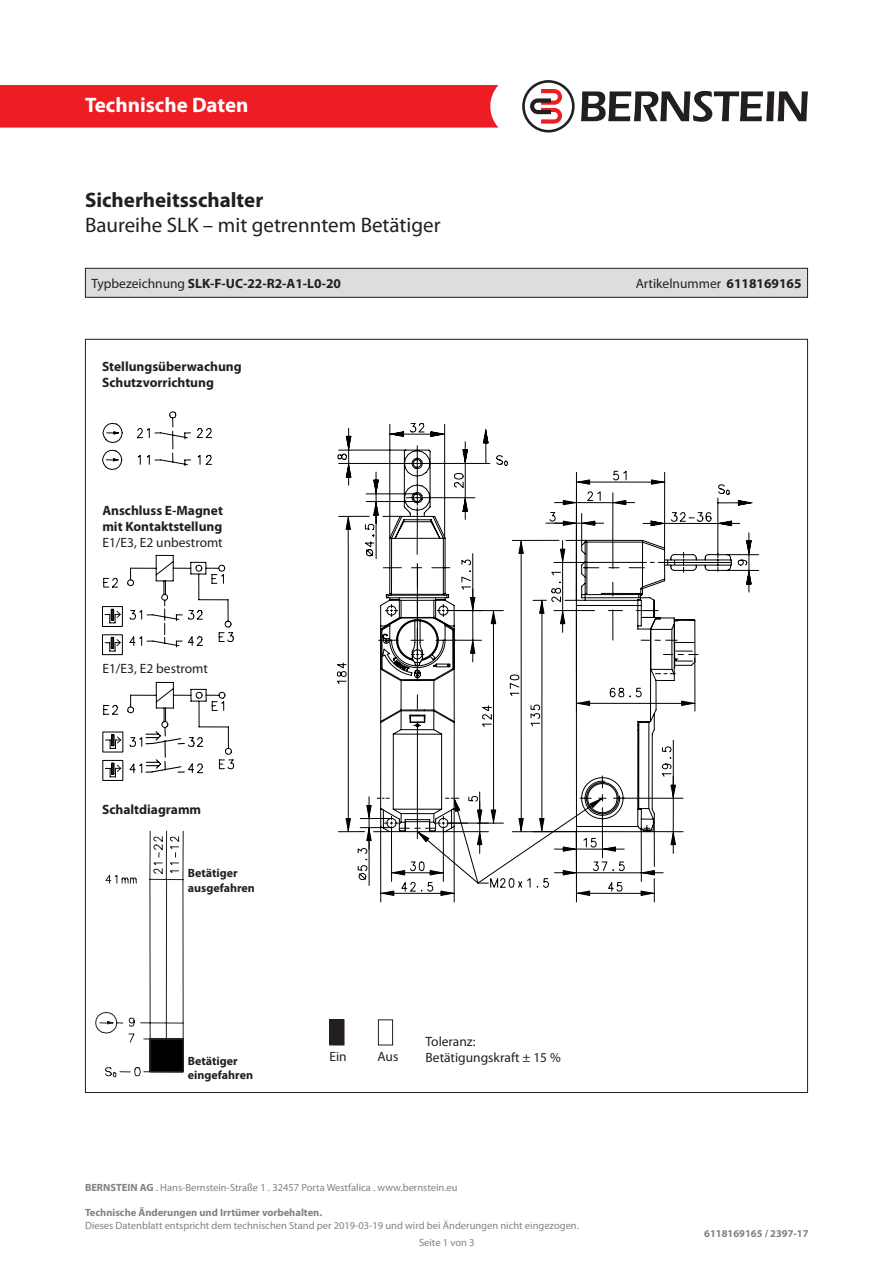
<style>
.page{position:relative;width:893px;height:1263px;background:#fff}
.page>*{position:absolute;margin:0;border:0;box-sizing:border-box;transform-origin:0 0}
.t1{font:21px "Myriad Pro";color:#231f20}
.t2{font:700 21px "Myriad Pro";color:#231f20}
.t3{font:700 21px "Myriad Pro";color:#fff}
.t4{font:700 13.5px "Myriad Pro";color:#231f20}
.t5{font:13.5px "Myriad Pro";color:#231f20}
.t6{font:700 12px "Myriad Pro";color:#231f20}
.t7{font:10.5px "Myriad Pro";color:#808285}
.t8{font:700 10.5px "Myriad Pro";color:#808285}
.s1{font-weight:400}
.s2{font-weight:700}
</style>
<div class="page">
<div style="left:0;top:85px;width:498px;height:43px;background:#ee1d23"></div>
<svg style="left:581px;top:91px;width:227px;height:31px"></svg>
<svg style="left:522px;top:80px;width:53px;height:53px"></svg>
<div style="left:330px;top:1020px;width:14px;height:25px;background:#231f20"></div>
<div style="left:329px;top:1019px;width:15px;height:26px;border:1px solid #231f20"></div>
<div style="left:378px;top:1019px;width:15px;height:26px;border:1px solid #231f20"></div>
<svg style="left:102px;top:411px;width:110px;height:59px"></svg>
<svg style="left:95px;top:831px;width:89px;height:246px"></svg>
<div style="left:150px;top:1039px;width:34px;height:33px;border:1px solid #231f20"></div>
<svg style="left:102px;top:682px;width:132px;height:99px"></svg>
<svg style="left:102px;top:555px;width:132px;height:100px"></svg>
<svg style="left:693px;top:484px;width:66px;height:228px"></svg>
<svg style="left:337px;top:423px;width:356px;height:479px"></svg>
<div style="left:85px;top:268px;width:722px;height:29px;background:#dcdddf"></div>
<div style="left:85px;top:268px;width:723px;height:30px;border:1px solid #231f20"></div>
<h1 class="t3" style="left:85px;top:91px;width:165px">Technische Daten</h1>
<p class="t2" style="left:85px;top:186px;width:180px">Sicherheitsschalter</p>
<p class="t1" style="left:85px;top:212px;width:357px">Baureihe SLK – mit getrenntem Betätiger</p>
<p class="t4" style="left:91px;top:274px;width:251px"><span class="s1">Typbezeichnung</span> SLK-F-UC-22-R2-A1-L0-20</p>
<p class="t5" style="left:636px;top:275px;width:167px">Artikelnummer <span class="s2">6118169165</span></p>
<p class="t4" style="left:102px;top:357px;width:141px">Stellungsüberwachung</p>
<p class="t4" style="left:102px;top:374px;width:113px">Schutzvorrichtung</p>
<p class="t4" style="left:102px;top:502px;width:122px">Anschluss E-Magnet</p>
<p class="t4" style="left:102px;top:518px;width:122px">mit Kontaktstellung</p>
<p class="t5" style="left:102px;top:534px;width:122px">E1/E3, E2 unbestromt</p>
<p class="t5" style="left:102px;top:660px;width:107px">E1/E3, E2 bestromt</p>
<p class="t4" style="left:102px;top:800px;width:101px">Schaltdiagramm</p>
<p class="t6" style="left:188px;top:865px;width:51px">Betätiger</p>
<p class="t6" style="left:188px;top:880px;width:69px">ausgefahren</p>
<p class="t6" style="left:188px;top:1053px;width:51px">Betätiger</p>
<p class="t6" style="left:188px;top:1067px;width:67px">eingefahren</p>
<p class="t5" style="left:425px;top:1033px;width:52px">Toleranz:</p>
<p class="t5" style="left:329px;top:1048px;width:19px">Ein</p>
<p class="t5" style="left:377px;top:1048px;width:22px">Aus</p>
<p class="t5" style="left:425px;top:1049px;width:137px">Betätigungskraft ± 15 %</p>
<p class="t7" style="left:85px;top:1181px;width:374px"><span class="s2">BERNSTEIN AG</span> . Hans-Bernstein-Straße 1 . 32457 Porta Westfalica . www.bernstein.eu</p>
<p class="t8" style="left:85px;top:1206px;width:239px">Technische Änderungen und Irrtümer vorbehalten.</p>
<p class="t7" style="left:85px;top:1219px;width:495px">Dieses Datenblatt entspricht dem technischen Stand per 2019-03-19 und wird bei Änderungen nicht eingezogen.</p>
<p class="t7" style="left:419px;top:1236px;width:57px">Seite 1 von 3</p>
<p class="t8" style="left:704px;top:1227px;width:106px">6118169165 / 2397-17</p>
</div>
